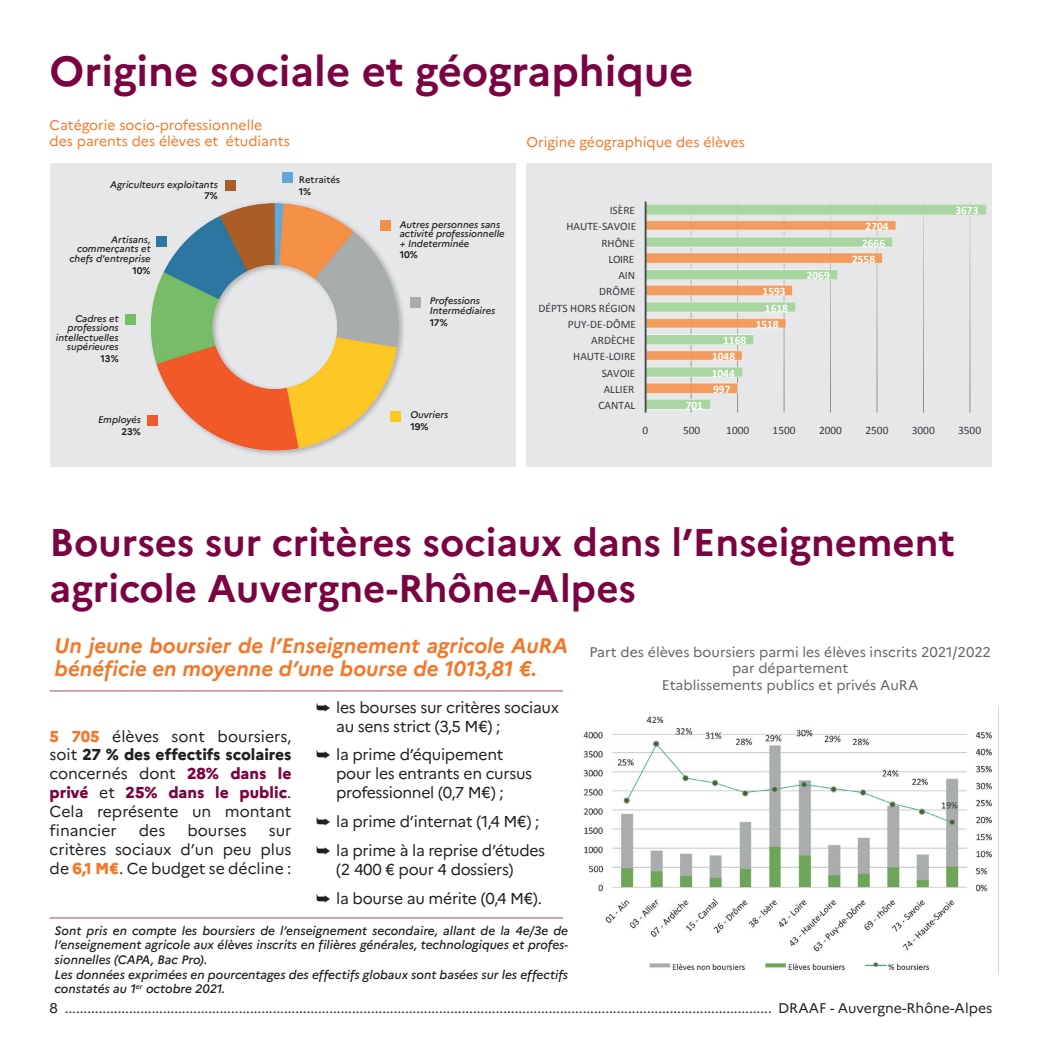
<style>
.page{position:relative;width:1042px;height:1042px;background:#fff}
.page>*{position:absolute;margin:0;border:0;box-sizing:border-box;transform-origin:0 0}
.t1{font:700 42px "Marianne";color:#7a0441}
.t2{font:700 38.5px/46.2px "Marianne";color:#7a0441}
.t3{font:italic 700 21px/22.8px "Marianne";color:#f47728}
.t4{font:15.75px/18.9px "Marianne";letter-spacing:-.02em;color:#231f20}
.t5{font:14px "Marianne";color:#231f20}
.t6{font:14px/16.8px "Marianne";color:#636366;text-align:center}
.t7{font:14px/16.8px "Marianne";color:#f47728}
.t8{font:italic 500 12.25px/14.7px "Marianne";color:#231f20}
.t9{font:11.38px "Calibri";color:#373a3d}
.t10{font:700 11.38px "Calibri";color:#fff}
.t11{font:italic 500 9.62px/9.5px "Marianne";color:#231f20;text-align:right}
.t12{font:700 9.62px "Marianne";letter-spacing:-.01em;color:#231f20}
.t13{font:500 9.62px "Marianne";letter-spacing:-.005em;color:#231f20}
.s1{font-weight:800;color:#f47728}
.s2{font-weight:800}
.s3{font-weight:800;color:#7a0441}
</style>
<div class="page">
<div style="left:50px;top:164px;width:465px;height:303px;background:#e6e7e9"></div>
<div style="left:526px;top:164px;width:466px;height:303px;background:#e6e7e9"></div>
<div style="left:690px;top:202px;width:280px;height:210px;background:#e6e7e9"></div>
<div style="left:645px;top:399px;width:65px;height:10px;background:#a8d5a0"></div>
<div style="left:645px;top:399px;width:66px;height:11px;border:1px solid #fff"></div>
<div style="left:645px;top:205px;width:341px;height:10px;background:#a8d5a0"></div>
<div style="left:645px;top:204px;width:341px;height:11px;border:1px solid #c4e2bd"></div>
<svg style="left:646px;top:220px;width:250px;height:174px;background:#dad1bc"></svg>
<hr style="left:644px;top:202px;width:2px;height:210px;background:#494c4e">
<svg style="left:283px;top:172px;width:10px;height:11px"></svg>
<img style="left:142px;top:195px;width:263px;height:264px">
<svg style="left:225px;top:180px;width:10px;height:11px"></svg>
<svg style="left:156px;top:236px;width:11px;height:10px"></svg>
<svg style="left:126px;top:314px;width:10px;height:11px"></svg>
<svg style="left:147px;top:416px;width:10px;height:10px"></svg>
<svg style="left:380px;top:221px;width:10px;height:10px"></svg>
<svg style="left:410px;top:297px;width:10px;height:11px"></svg>
<svg style="left:390px;top:411px;width:11px;height:11px"></svg>
<img style="left:583px;top:716px;width:409px;height:255px">
<hr style="left:50px;top:690px;width:513px;height:1px;background:#b17788">
<hr style="left:50px;top:917px;width:513px;height:1px;background:#b17788">
<h1 class="t1" style="left:50px;top:45px;width:645px">Origine sociale et géographique</h1>
<p class="t7" style="left:50px;top:116px;width:242px">Catégorie socio-professionnelle<br>des parents des élèves et étudiants</p>
<p class="t7" style="left:526px;top:134px;width:220px">Origine géographique des élèves</p>
<p class="t11" style="left:110px;top:179px;width:109px">Agriculteurs exploitants</p>
<p class="t12" style="left:204px;top:190px;width:15px">7%</p>
<p class="t11" style="left:69px;top:235px;width:83px">Artisans, commerçants et chefs d'entreprise</p>
<p class="t12" style="left:132px;top:264px;width:20px">10%</p>
<p class="t11" style="left:56px;top:314px;width:64px">Cadres et professions intellectuelles supérieures</p>
<p class="t12" style="left:101px;top:353px;width:20px">13%</p>
<p class="t13" style="left:299px;top:174px;width:43px">Retraités</p>
<p class="t12" style="left:299px;top:186px;width:14px">1%</p>
<p class="t11" style="left:400px;top:220px;width:106px;text-align:left">Autres personnes sans activité professionnelle + Indeterminée</p>
<p class="t12" style="left:400px;top:249px;width:20px">10%</p>
<p class="t11" style="left:430px;top:296px;width:67px;text-align:left">Professions<br>Intermédiaires</p>
<p class="t12" style="left:430px;top:316px;width:20px">17%</p>
<p class="t9" style="left:610px;top:203px;width:27px">ISÈRE</p>
<p class="t9" style="left:566px;top:220px;width:71px">HAUTE-SAVOIE</p>
<p class="t9" style="left:601px;top:236px;width:35px">RHÔNE</p>
<p class="t9" style="left:608px;top:252px;width:27px">LOIRE</p>
<p class="t9" style="left:618px;top:268px;width:18px">AIN</p>
<p class="t9" style="left:599px;top:284px;width:37px">DRÔME</p>
<p class="t9" style="left:538px;top:301px;width:99px">DÉPTS HORS RÉGION</p>
<p class="t9" style="left:568px;top:317px;width:70px">PUY-DE-DÔME</p>
<p class="t9" style="left:591px;top:333px;width:46px">ARDÈCHE</p>
<p class="t9" style="left:573px;top:349px;width:64px">HAUTE-LOIRE</p>
<p class="t9" style="left:602px;top:366px;width:35px">SAVOIE</p>
<p class="t9" style="left:604px;top:382px;width:32px">ALLIER</p>
<p class="t10" style="left:723px;top:332px;width:25px">1168</p>
<p class="t10" style="left:712px;top:348px;width:25px">1048</p>
<p class="t10" style="left:712px;top:365px;width:25px">1044</p>
<p class="t10" style="left:713px;top:381px;width:19px">997</p>
<p class="t10" style="left:762px;top:283px;width:25px">1593</p>
<p class="t10" style="left:765px;top:300px;width:25px">1618</p>
<p class="t10" style="left:755px;top:316px;width:25px">1518</p>
<p class="t10" style="left:807px;top:267px;width:25px">2069</p>
<p class="t10" style="left:865px;top:219px;width:25px">2704</p>
<p class="t10" style="left:862px;top:235px;width:25px">2666</p>
<p class="t10" style="left:852px;top:251px;width:25px">2558</p>
<p class="t10" style="left:955px;top:202px;width:25px">3673</p>
<p class="t11" style="left:98px;top:415px;width:44px">Employés</p>
<p class="t12" style="left:122px;top:425px;width:21px">23%</p>
<p class="t11" style="left:410px;top:410px;width:40px">Ouvriers</p>
<p class="t12" style="left:410px;top:421px;width:20px">19%</p>
<p class="t9" style="left:598px;top:398px;width:38px">CANTAL</p>
<p class="t10" style="left:686px;top:397px;width:19px">701</p>
<p class="t9" style="left:642px;top:423px;width:7px">0</p>
<p class="t9" style="left:683px;top:423px;width:19px">500</p>
<p class="t9" style="left:726px;top:423px;width:25px">1000</p>
<p class="t9" style="left:772px;top:423px;width:25px">1500</p>
<p class="t9" style="left:819px;top:423px;width:25px">2000</p>
<p class="t9" style="left:865px;top:423px;width:25px">2500</p>
<p class="t9" style="left:911px;top:423px;width:25px">3000</p>
<p class="t9" style="left:958px;top:423px;width:25px">3500</p>
<h2 class="t2" style="left:50px;top:519px;width:907px">Bourses sur critères sociaux dans l’Enseignement agricole Auvergne-Rhône-Alpes</h2>
<h3 class="t3" style="left:55px;top:634px;width:515px">Un jeune boursier de l’Enseignement agricole AuRA bénéficie en moyenne d’une bourse de 1013,81 €.</h3>
<p class="t6" style="left:589px;top:643px;width:403px">Part des élèves boursiers parmi les élèves inscrits 2021/2022 par département<br>Etablissements publics et privés AuRA</p>
<p class="t4" style="left:336px;top:697px;width:224px;text-indent:-20px">➥ les bourses sur critères sociaux au sens strict (3,5 M €) ;</p>
<p class="t4" style="left:336px;top:745px;width:198px;text-indent:-20px">➥ la prime d’équipement pour les entrants en cursus professionnel (0,7 M €) ;</p>
<p class="t4" style="left:316px;top:807px;width:230px;line-height:28.9px">➥ la prime d’internat (1,4 M€) ; ➥ la prime à la reprise d’études</p>
<p class="t4" style="left:316px;top:854px;width:227px;line-height:28.9px;text-align:center">(2 400 € pour 4 dossiers)<br>➥ la bourse au mérite (0,4 M€).</p>
<p class="t8" style="left:55px;top:923px;width:515px">Sont pris en compte les boursiers de l’enseignement secondaire, allant de la 4e/3e de l’enseignement agricole aux élèves inscrits en filières générales, technologiques et profes&shy;sionnelles (CAPA, Bac Pro).<br>Les données exprimées en pourcentages des effectifs globaux sont basées sur les effectifs constatés au 1<sup>er</sup> octobre 2021.</p>
<p class="t4" style="left:50px;top:726px;width:243px;text-align:justify"><span class="s1">5 705</span> élèves sont boursiers, soit <span class="s2">27 % des effectifs scolaires </span>concernés dont <span class="s3">28% dans le privé</span> et <span class="s3">25% dans le public</span>.<br>Cela représente un montant financier</p>
<p class="t4" style="left:139px;top:821px;width:28px">des</p>
<p class="t4" style="left:187px;top:821px;width:61px">bourses</p>
<p class="t4" style="left:50px;top:821px;width:243px;text-align:justify;text-indent:219px">sur critères sociaux d’un peu plus de <span class="s1">6,1 M€</span>. Ce budget se décline :</p>
<p class="t5" style="left:50px;top:999px;width:944px">8 ........................................................................................................................................................................................... DRAAF - Auvergne-Rhône-Alpes</p>
</div>
